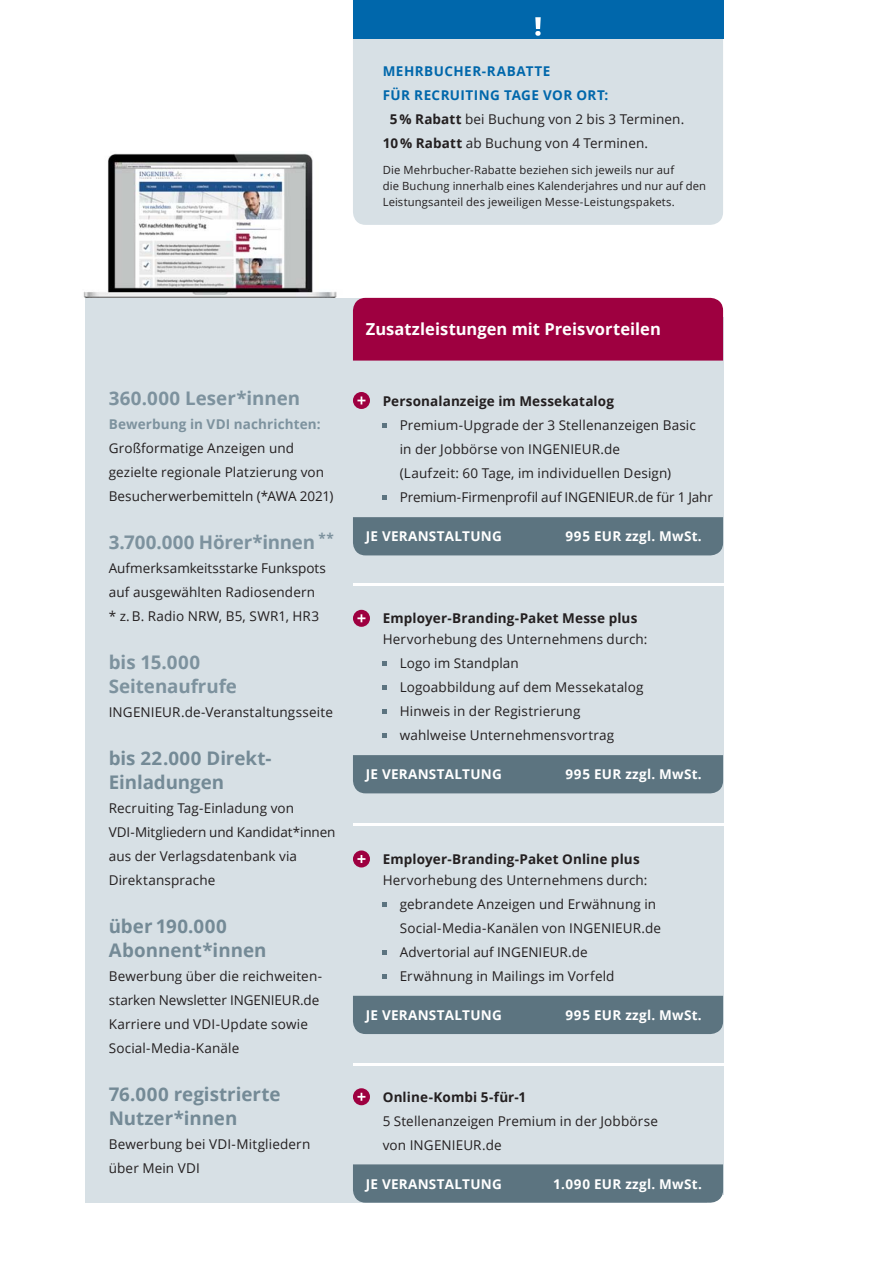
<style>
.page{position:relative;width:893px;height:1263px;background:#fff}
.page>*{position:absolute;margin:0;border:0;box-sizing:border-box;transform-origin:0 0}
.t1{font:700 18.75px/24px "Open Sans";color:#748a96}
.t2{font:700 18.75px/24px "Open Sans";color:#7d929e}
.t3{font:700 16.5px "Open Sans";letter-spacing:.005em;color:#fff}
.t4{font:13.5px/24px "Open Sans";letter-spacing:.01em;color:#231f20}
.t5{font:700 13.5px "Open Sans";letter-spacing:.02em;color:#fff}
.t6{font:700 13.5px "Open Sans";letter-spacing:.01em;color:#231f20}
.t7{font:700 13.5px "Open Sans";letter-spacing:.035em;color:#0067ab}
.t8{font:700 13.5px "Open Sans";letter-spacing:.01em;color:#7d929e}
.t9{font:11.25px/16px "Open Sans";letter-spacing:.015em;color:#231f20}
.s1{font-weight:700}
</style>
<div class="page">
<div style="left:85px;top:298px;width:638px;height:905px;background:#d7e0e5"></div>
<img style="left:83px;top:153px;width:254px;height:145px">
<div style="left:353px;top:392px;width:17px;height:17px;background:#9e0040;border-radius:50%"></div>
<svg style="left:357px;top:396px;width:8px;height:8px"></svg>
<svg style="left:383px;top:423px;width:4px;height:5px"></svg>
<svg style="left:383px;top:495px;width:4px;height:5px"></svg>
<div style="left:353px;top:517px;width:370px;height:38px;background:#5c7480"></div>
<hr style="left:353px;top:583px;width:387px;height:3px;background:#fff">
<div style="left:353px;top:610px;width:17px;height:17px;background:#9e0040;border-radius:50%"></div>
<svg style="left:357px;top:614px;width:8px;height:8px"></svg>
<svg style="left:383px;top:661px;width:4px;height:5px"></svg>
<svg style="left:383px;top:685px;width:4px;height:5px"></svg>
<svg style="left:383px;top:709px;width:4px;height:5px"></svg>
<svg style="left:383px;top:733px;width:4px;height:5px"></svg>
<div style="left:353px;top:755px;width:370px;height:38px;background:#5c7480"></div>
<hr style="left:353px;top:1064px;width:387px;height:2px;background:#fff">
<div style="left:353px;top:1088px;width:17px;height:17px;background:#9e0040;border-radius:50%"></div>
<svg style="left:357px;top:1093px;width:8px;height:8px"></svg>
<div style="left:353px;top:1164px;width:370px;height:39px;background:#5c7480"></div>
<hr style="left:353px;top:823px;width:387px;height:3px;background:#fff">
<div style="left:353px;top:850px;width:17px;height:17px;background:#9e0040;border-radius:50%"></div>
<svg style="left:357px;top:855px;width:8px;height:8px"></svg>
<svg style="left:383px;top:902px;width:4px;height:4px"></svg>
<svg style="left:383px;top:950px;width:4px;height:4px"></svg>
<svg style="left:383px;top:974px;width:4px;height:4px"></svg>
<div style="left:353px;top:996px;width:370px;height:38px;background:#5c7480"></div>
<div style="left:353px;top:298px;width:370px;height:63px;background:#9e0040"></div>
<div style="left:353px;top:39px;width:370px;height:186px;background:#d7e0e5"></div>
<div style="left:353px;top:0;width:370px;height:39px;background:#0067ab"></div>
<svg style="left:535px;top:17px;width:5px;height:19px"></svg>
<p class="t7" style="left:383px;top:62px;width:169px">MEHRBUCHER-RABATTE</p>
<p class="t7" style="left:383px;top:86px;width:227px">FÜR RECRUITING TAGE VOR ORT:</p>
<p class="t4" style="left:390px;top:107px;width:296px"><span class="s1">5 % Rabatt</span> bei Buchung von 2 bis 3 Terminen.</p>
<p class="t4" style="left:383px;top:131px;width:267px"><span class="s1">10 % Rabatt</span> ab Buchung von 4 Terminen.</p>
<p class="t9" style="left:383px;top:161px;width:325px">Die Mehrbucher-Rabatte beziehen sich jeweils nur auf<br>die Buchung innerhalb eines Kalenderjahres und nur auf den<br>Leistungsanteil des jeweiligen Messe-Leistungspakets.</p>
<h1 class="t2" style="left:109px;top:386px;width:193px">360.000 Leser*innen</h1>
<p class="t8" style="left:109px;top:415px;width:213px">Bewerbung in VDI nachrichten:</p>
<p class="t4" style="left:109px;top:436px;width:226px">Großformatige Anzeigen und gezielte regionale Platzierung von<br>Besucherwerbemitteln (*AWA 2021)</p>
<h1 class="t2" style="left:109px;top:530px;width:226px">3.700.000 Hörer*innen <sup>**</sup></h1>
<p class="t4" style="left:109px;top:556px;width:219px">Aufmerksamkeitsstarke Funkspots auf ausgewählten Radiosendern<br>* z. B. Radio NRW, B5, SWR1, HR3</p>
<h1 class="t2" style="left:109px;top:650px;width:130px">bis 15.000<br>Seitenaufrufe</h1>
<p class="t4" style="left:109px;top:700px;width:226px">INGENIEUR.de-Veranstaltungsseite</p>
<h1 class="t1" style="left:109px;top:746px;width:164px">bis 22.000 Direkt-<br>Einladungen</h1>
<p class="t4" style="left:109px;top:796px;width:228px">Recruiting Tag-Einladung von<br>VDI-Mitgliedern und Kandidat*innen aus der Verlagsdatenbank via<br>Direktansprache</p>
<h1 class="t1" style="left:109px;top:914px;width:159px">über 190.000<br>Abonnent*innen</h1>
<p class="t4" style="left:109px;top:964px;width:215px">Bewerbung über die reichweiten&shy;starken Newsletter INGENIEUR.de<br>Karriere und VDI-Update sowie<br>Social-Media-Kanäle</p>
<h1 class="t1" style="left:109px;top:1082px;width:173px">76.000 registrierte<br>Nutzer*innen</h1>
<p class="t4" style="left:109px;top:1132px;width:203px">Bewerbung bei VDI-Mitgliedern über Mein VDI</p>
<p class="t3" style="left:366px;top:317px;width:297px">Zusatzleistungen mit Preisvorteilen</p>
<p class="t6" style="left:383px;top:392px;width:233px">Personalanzeige im Messekatalog</p>
<p class="t4" style="left:400px;top:413px;width:315px">Premium-Upgrade der 3 Stellenanzeigen Basic<br>in der Jobbörse von INGENIEUR.de<br>(Laufzeit: 60 Tage, im individuellen Design)<br>Premium-Firmenprofil auf INGENIEUR.de für 1 Jahr</p>
<p class="t5" style="left:366px;top:527px;width:138px">JE VERANSTALTUNG</p>
<p class="t5" style="left:565px;top:527px;width:138px">995 EUR zzgl. MwSt.</p>
<p class="t6" style="left:383px;top:609px;width:256px">Employer-Branding-Paket Messe plus</p>
<p class="t4" style="left:400px;top:627px;width:249px;text-indent:-17px">Hervorhebung des Unternehmens durch:<br>Logo im Standplan<br>Logoabbildung auf dem Messekatalog<br>Hinweis in der Registrierung wahlweise Unternehmensvortrag</p>
<p class="t5" style="left:366px;top:765px;width:138px">JE VERANSTALTUNG</p>
<p class="t5" style="left:565px;top:765px;width:138px">995 EUR zzgl. MwSt.</p>
<p class="t6" style="left:383px;top:850px;width:258px">Employer-Branding-Paket Online plus</p>
<p class="t4" style="left:400px;top:868px;width:263px;text-indent:-17px">Hervorhebung des Unternehmens durch: gebrandete Anzeigen und Erwähnung in Social-Media-Kanälen von INGENIEUR.de Advertorial auf INGENIEUR.de Erwähnung in Mailings im Vorfeld</p>
<p class="t5" style="left:366px;top:1006px;width:138px">JE VERANSTALTUNG</p>
<p class="t5" style="left:565px;top:1006px;width:138px">995 EUR zzgl. MwSt.</p>
<p class="t6" style="left:383px;top:1088px;width:145px">Online-Kombi 5-für-1</p>
<p class="t4" style="left:383px;top:1109px;width:277px">5 Stellenanzeigen Premium in der Jobbörse von INGENIEUR.de</p>
<p class="t5" style="left:366px;top:1174px;width:138px">JE VERANSTALTUNG</p>
<p class="t5" style="left:553px;top:1174px;width:150px">1.090 EUR zzgl. MwSt.</p>
</div>
